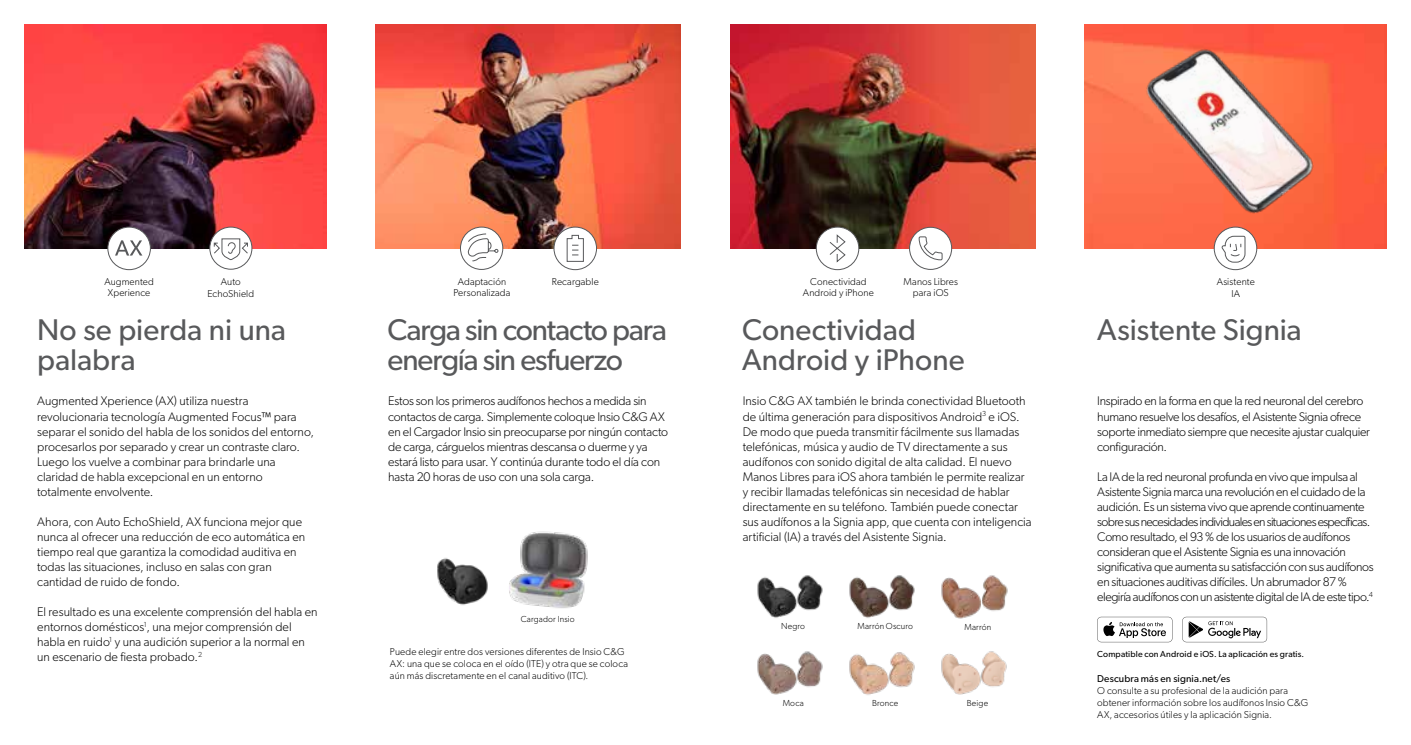
<style>
.page{position:relative;width:1411px;height:745px;background:#fff}
.page>*{position:absolute;margin:0;border:0;box-sizing:border-box;transform-origin:0 0}
.t1{font:30px/30px "Gibson";color:#58595b}
.t2{font:30px/30px "Gibson";letter-spacing:-.035em;color:#58595b}
.t3{font:300 12.5px/15px "Gibson";letter-spacing:-.005em;color:#000}
.t4{font:300 12.5px/15px "Gibson";letter-spacing:-.03em;color:#000}
.t5{font:300 12.5px/15px "Gibson";letter-spacing:-.025em;color:#000}
.t6{font:300 10px/12px "Gibson";letter-spacing:.01em;color:#000;text-align:center}
.t7{font:10px "Gibson";letter-spacing:.015em;color:#000}
.t8{font:300 8.75px "Gibson";letter-spacing:.015em;color:#000}
.t9{font:8.75px "Gibson";letter-spacing:.015em;color:#000}
</style>
<div class="page">
<img style="left:376px;top:25px;width:304px;height:223px">
<img style="left:730px;top:25px;width:305px;height:223px">
<img style="left:25px;top:25px;width:301px;height:223px">
<img style="left:1084px;top:24px;width:303px;height:247px">
<img style="left:509px;top:531px;width:79px;height:77px">
<img style="left:437px;top:558px;width:51px;height:47px">
<div style="left:1214px;top:227px;width:42px;height:42px;background:#fff;border-radius:50%"></div>
<div style="left:1213px;top:227px;width:43px;height:43px;border:1px solid #58595b;border-radius:50%"></div>
<svg style="left:1221px;top:235px;width:24px;height:27px"></svg>
<div style="left:554px;top:227px;width:42px;height:42px;background:#fff;border-radius:50%"></div>
<div style="left:553px;top:227px;width:44px;height:43px;border:1px solid #58595b;border-radius:50%"></div>
<svg style="left:566px;top:234px;width:18px;height:28px"></svg>
<div style="left:108px;top:227px;width:42px;height:42px;background:#fff;border-radius:50%"></div>
<div style="left:107px;top:227px;width:44px;height:43px;border:1px solid #58595b;border-radius:50%"></div>
<svg style="left:115px;top:240px;width:27px;height:15px"></svg>
<div style="left:816px;top:227px;width:42px;height:42px;background:#fff;border-radius:50%"></div>
<div style="left:816px;top:227px;width:43px;height:43px;border:1px solid #58595b;border-radius:50%"></div>
<svg style="left:829px;top:234px;width:16px;height:28px"></svg>
<svg style="left:1097px;top:616px;width:75px;height:25px"></svg>
<svg style="left:1182px;top:616px;width:84px;height:25px"></svg>
<img style="left:941px;top:651px;width:66px;height:44px">
<img style="left:757px;top:575px;width:66px;height:43px">
<img style="left:849px;top:575px;width:66px;height:43px">
<img style="left:941px;top:575px;width:67px;height:44px">
<img style="left:757px;top:651px;width:66px;height:44px">
<img style="left:849px;top:652px;width:66px;height:43px">
<svg style="left:460px;top:227px;width:43px;height:42px"></svg>
<div style="left:460px;top:227px;width:43px;height:42px;border:1px solid #58595b;border-radius:50%"></div>
<svg style="left:467px;top:233px;width:31px;height:28px"></svg>
<svg style="left:908px;top:226px;width:44px;height:44px"></svg>
<svg style="left:209px;top:226px;width:43px;height:44px"></svg>
<p class="t6" style="left:207px;top:275px;width:48px">Auto<br>EchoShield</p>
<p class="t6" style="left:104px;top:275px;width:51px">Augmented</p>
<p class="t6" style="left:552px;top:275px;width:48px">Recargable</p>
<p class="t6" style="left:108px;top:287px;width:44px">Xperience</p>
<p class="t6" style="left:453px;top:276px;width:58px;line-height:11.2px">Adaptación<br>Personalizada</p>
<p class="t6" style="left:903px;top:275px;width:56px;line-height:11.2px">Manos Libres para iOS</p>
<p class="t6" style="left:802px;top:276px;width:73px;line-height:11.2px">Conectividad<br>Android y iPhone</p>
<p class="t6" style="left:1216px;top:275px;width:40px">Asistente<br>IA</p>
<h1 class="t1" style="left:37px;top:314px;width:250px">No se pierda ni una palabra</h1>
<h1 class="t2" style="left:387px;top:314px;width:281px">Carga sin contacto para energía sin esfuerzo</h1>
<h1 class="t1" style="left:742px;top:314px;width:224px">Conectividad<br>Android y iPhone</h1>
<h1 class="t1" style="left:1097px;top:314px;width:206px">Asistente Signia</h1>
<p class="t3" style="left:37px;top:393px;width:278px">Augmented Xperience (AX) utiliza nuestra revolucionaria tecnología Augmented Focus™ para separar el sonido del habla de los sonidos del entorno, procesarlos por separado y crear un contraste claro.<br>Luego los vuelve a combinar para brindarle una claridad de habla excepcional en un entorno totalmente envolvente.</p>
<p class="t3" style="left:37px;top:513px;width:269px">Ahora, con Auto EchoShield, AX funciona mejor que nunca al ofrecer una reducción de eco automática en tiempo real que garantiza la comodidad auditiva en todas las situaciones, incluso en salas con gran cantidad de ruido de fondo.</p>
<p class="t3" style="left:37px;top:603px;width:282px">El resultado es una excelente comprensión del habla en entornos domésticos<sup>1</sup>, una mejor comprensión del habla en ruido<sup>1</sup> y una audición superior a la normal en un escenario de fiesta probado.<sup>2</sup></p>
<p class="t3" style="left:388px;top:393px;width:281px">Estos son los primeros audífonos hechos a medida sin contactos de carga. Simplemente coloque Insio C&amp;G AX en el Cargador Insio sin preocuparse por ningún contacto de carga, cárguelos mientras descansa o duerme y ya estará listo para usar. Y continúa durante todo el día con hasta 20 horas de uso con una sola carga.</p>
<p class="t8" style="left:520px;top:613px;width:55px">Cargador Insio</p>
<p class="t6" style="left:390px;top:644px;width:239px;text-align:left">Puede elegir entre dos versiones diferentes de Insio C&amp;G<br>AX: una que se coloca en el oído (ITE) y otra que se coloca aún más discretamente en el canal auditivo (ITC).</p>
<p class="t3" style="left:742px;top:393px;width:290px">Insio C&amp;G AX también le brinda conectividad Bluetooth de última generación para dispositivos Android<sup>3</sup> e iOS.<br>De modo que pueda transmitir fácilmente sus llamadas telefónicas, música y audio de TV directamente a sus audífonos con sonido digital de alta calidad. El nuevo Manos Libres para iOS ahora también le permite realizar y recibir llamadas telefónicas sin necesidad de hablar directamente en su teléfono. También puede conectar sus audífonos a la Signia app, que cuenta con inteligencia artificial (IA) a través del Asistente Signia.</p>
<p class="t8" style="left:781px;top:620px;width:25px">Negro</p>
<p class="t8" style="left:857px;top:620px;width:57px">Marrón Oscuro</p>
<p class="t8" style="left:964px;top:621px;width:28px">Marrón</p>
<p class="t8" style="left:782px;top:697px;width:23px">Moca</p>
<p class="t8" style="left:872px;top:697px;width:28px">Bronce</p>
<p class="t8" style="left:966px;top:697px;width:23px">Beige</p>
<p class="t5" style="left:1097px;top:393px;width:274px">Inspirado en la forma en que la red neuronal del cerebro humano resuelve los desafíos, el Asistente Signia ofrece soporte inmediato siempre que necesite ajustar cualquier configuración.</p>
<p class="t4" style="left:1097px;top:468px;width:278px">La IA de la red neuronal profunda en vivo que impulsa al Asistente Signia marca una revolución en el cuidado de la audición. Es un sistema vivo que aprende continuamente sobre sus necesidades individuales en situaciones específicas.<br>Como resultado, el 93 % de los usuarios de audífonos consideran que el Asistente Signia es una innovación significativa que aumenta su satisfacción con sus audífonos en situaciones auditivas difíciles. Un abrumador 87 % elegiría audífonos con un asistente digital de IA de este tipo.<sup>4</sup></p>
<p class="t9" style="left:1097px;top:648px;width:208px">Compatible con Android e iOS. La aplicación es gratis.</p>
<p class="t7" style="left:1097px;top:671px;width:135px">Descubra más en signia.net/es</p>
<p class="t6" style="left:1097px;top:683px;width:212px;text-align:left">O consulte a su profesional de la audición para obtener información sobre los audífonos Insio C&amp;G<br>AX, accesorios útiles y la aplicación Signia.</p>
</div>
